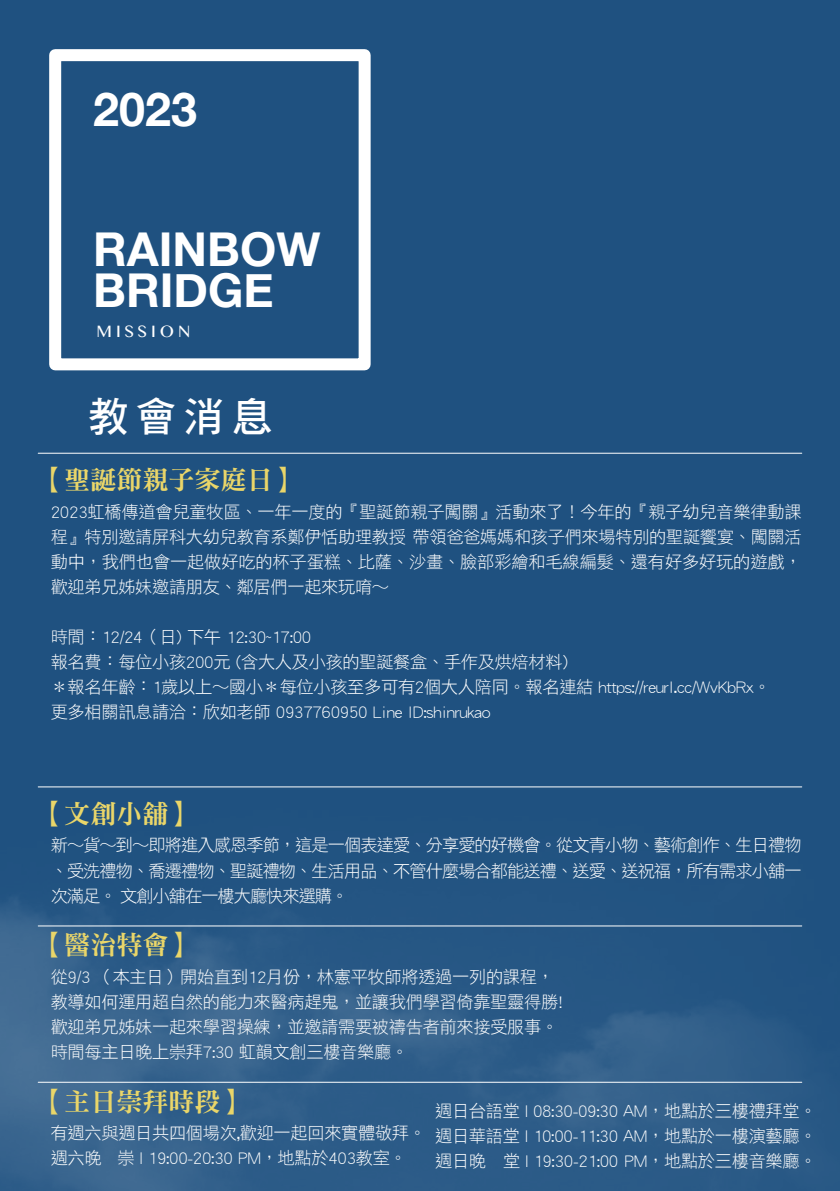
<style>
.page{position:relative;width:840px;height:1191px;background:#fff}
.page>*{position:absolute;margin:0;border:0;box-sizing:border-box;transform-origin:0 0}
.t1{font:700 46.6px/41px "Helvetica Neue";color:#fff}
.t2{font:40.6px "DF Hei Std W7";color:#fff}
.t3{font:26px "DF Ming Std W9";color:#ead669}
.t4{font:17.2px/25px "DF Hei Std W3";letter-spacing:-.02em;color:#fff}
.t5{font:16.6px "Gurmukhi MN";letter-spacing:.24em;color:#fff}
</style>
<div class="page">
<div style="left:0;top:0;width:839px;height:1191px;background:#1f5180"></div>
<img style="left:0;top:786px;width:839px;height:405px">
<hr style="left:38px;top:925px;width:763px;height:1px;background:#fff">
<div style="left:49px;top:49px;width:321px;height:321px;border:12px solid #fff"></div>
<hr style="left:38px;top:1082px;width:763px;height:1px;background:#fff">
<hr style="left:38px;top:453px;width:763px;height:1px;background:#fff">
<hr style="left:38px;top:786px;width:763px;height:1px;background:#fff">
<h1 class="t1" style="left:93px;top:90px;width:105px">2023</h1>
<h1 class="t1" style="left:93px;top:230px;width:228px">RAINBOW<br>BRIDGE</h1>
<p class="t5" style="left:96px;top:322px;width:95px">MISSION</p>
<h2 class="t2" style="left:88px;top:395px;width:186px">教會消息</h2>
<h3 class="t3" style="left:38px;top:466px;width:262px">【聖誕節親子家庭日】</h3>
<p class="t4" style="left:51px;top:499px;width:752px;text-align:justify">2023虹橋傳道會兒童牧區、一年一度的『聖誕節親子闖關』活動來了！今年的『親子幼兒音樂律動課程』特別邀請屏科大幼兒教育系鄭伊恬助理教授 帶領爸爸媽媽和孩子們來場特別的聖誕饗宴、闖關活動中，我們也會一起做好吃的杯子蛋糕、比薩、沙畫、臉部彩繪和毛線編髮、還有好多好玩的遊戲，歡迎弟兄姊妹邀請朋友、鄰居們一起來玩唷∼</p>
<p class="t4" style="left:51px;top:624px;width:721px">時間：12/24（日) 下午 12:30~17:00<br>報名費：每位小孩200元 (含大人及小孩的聖誕餐盒、手作及烘焙材料)<br>＊報名年齡：1歲以上∼國小＊每位小孩至多可有2個大人陪同。報名連結 https://reurl.cc/WvKbRx。更多相關訊息請洽：欣如老師 0937760950 Line ID:shinrukao</p>
<h3 class="t3" style="left:38px;top:799px;width:158px">【文創小舖】</h3>
<p class="t4" style="left:51px;top:832px;width:752px;text-align:justify">新∼貨∼到∼即將進入感恩季節，這是一個表達愛、分享愛的好機會。從文青小物、藝術創作、生日禮物、受洗禮物、喬遷禮物、聖誕禮物、生活用品、不管什麼場合都能送禮、送愛、送祝福，所有需求小舖一次滿足。 文創小舖在一樓大廳快來選購。</p>
<h3 class="t3" style="left:38px;top:931px;width:158px">【醫治特會】</h3>
<p class="t4" style="left:51px;top:964px;width:514px">從9/3 （本主日）開始直到12月份，林憲平牧師將透過一列的課程，教導如何運用超自然的能力來醫病趕鬼，並讓我們學習倚靠聖靈得勝!歡迎弟兄姊妹一起來學習操練，並邀請需要被禱告者前來接受服事。時間每主日晚上崇拜7:30 虹韻文創三樓音樂廳。</p>
<h3 class="t3" style="left:38px;top:1087px;width:210px">【主日崇拜時段】</h3>
<p class="t4" style="left:51px;top:1120px;width:377px">有週六與週日共四個場次,歡迎一起回來實體敬拜。週六晚 崇 | 19:00-20:30 PM，地點於403教室。</p>
<p class="t4" style="left:435px;top:1097px;width:383px;text-align:justify">週日台語堂 | 08:30-09:30 AM，地點於三樓禮拜堂。週日華語堂 | 10:00-11:30 AM，地點於一樓演藝廳。週日晚 堂 | 19:30-21:00 PM，地點於三樓音樂廳。</p>
</div>
